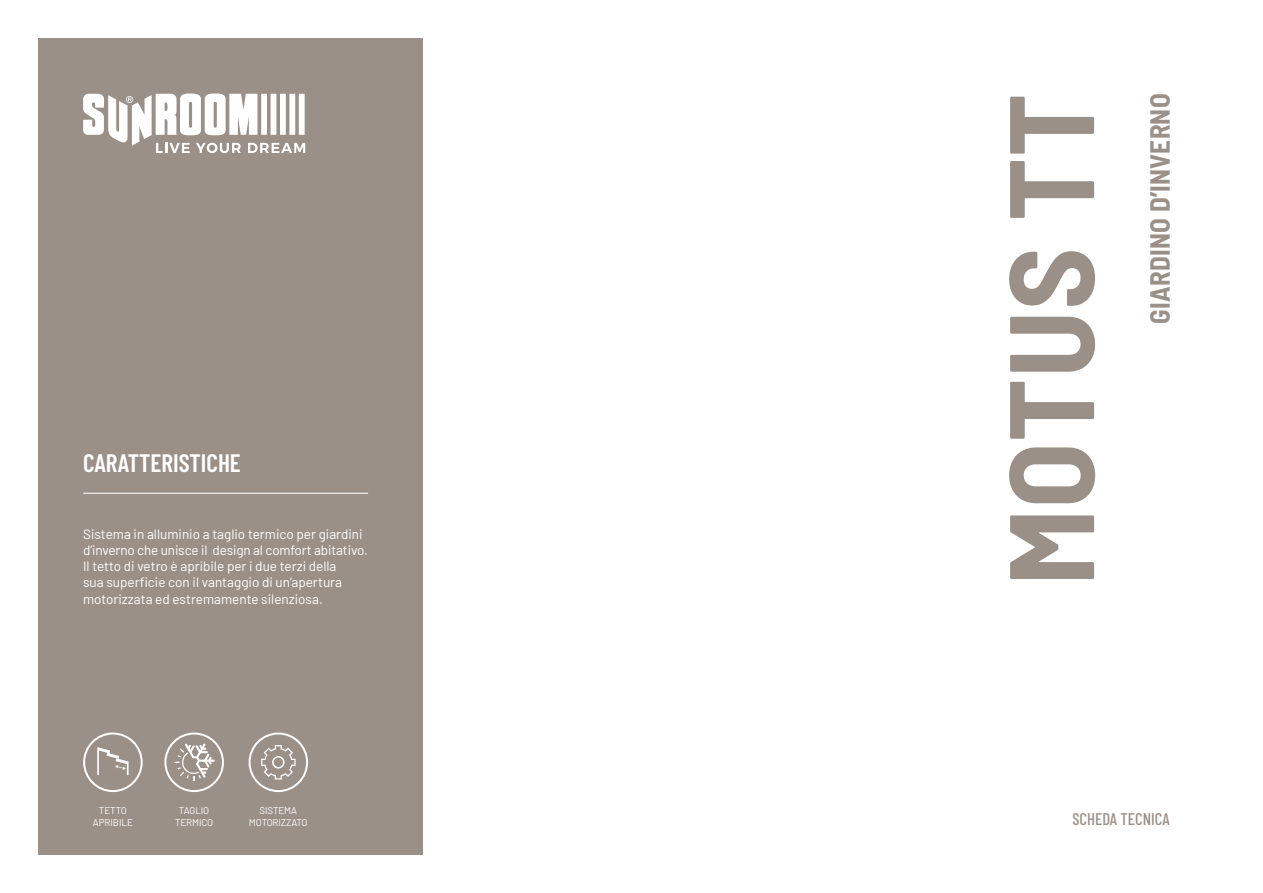
<style>
.page{position:relative;width:1263px;height:893px;background:#fff}
.page>*{position:absolute;margin:0;border:0;box-sizing:border-box;transform-origin:0 0}
.t1{font:700 semi-condensed 120px "Barlow";letter-spacing:.01em;color:#9b9088}
.t2{font:700 semi-condensed 27px "Barlow";letter-spacing:.01em;color:#9b9088}
.t3{font:600 25.2px "Barlow Condensed";color:#fff}
.t4{font:500 16.8px "Barlow Condensed";color:#9b9088}
.t5{font:13.5px/16.2px "Barlow";color:#fff}
.t6{font:9.75px/11.7px "Barlow";letter-spacing:-.01em;color:#fff;text-align:center}
</style>
<div class="page">
<div style="left:38px;top:38px;width:385px;height:817px;background:#9b9088"></div>
<hr style="left:83px;top:493px;width:285px;height:1px;background:#fff">
<svg style="left:83px;top:94px;width:222px;height:59px"></svg>
<svg style="left:83px;top:732px;width:60px;height:60px"></svg>
<svg style="left:249px;top:732px;width:59px;height:60px"></svg>
<svg style="left:164px;top:732px;width:60px;height:60px"></svg>
<h3 class="t3" style="left:83px;top:445px;width:159px">CARATTERISTICHE</h3>
<p class="t5" style="left:83px;top:525px;width:286px">Sistema in alluminio a taglio termico per giardini d’inverno che unisce il design al comfort abitativo.<br>Il tetto di vetro è apribile per i due terzi della<br>sua superficie con il vantaggio di un’apertura motorizzata ed estremamente silenziosa.</p>
<p class="t6" style="left:93px;top:804px;width:42px">TETTO<br>APRIBILE</p>
<p class="t6" style="left:175px;top:804px;width:40px">TAGLIO<br>TERMICO</p>
<p class="t6" style="left:249px;top:804px;width:60px">SISTEMA<br>MOTORIZZATO</p>
<h1 class="t1" style="left:964px;top:585px;width:493px;rotate:-90deg">MOTUS TT</h1>
<h2 class="t2" style="left:1140px;top:324px;width:232px;rotate:-90deg">GIARDINO D’INVERNO</h2>
<p class="t4" style="left:1072px;top:807px;width:99px">SCHEDA TECNICA</p>
</div>
